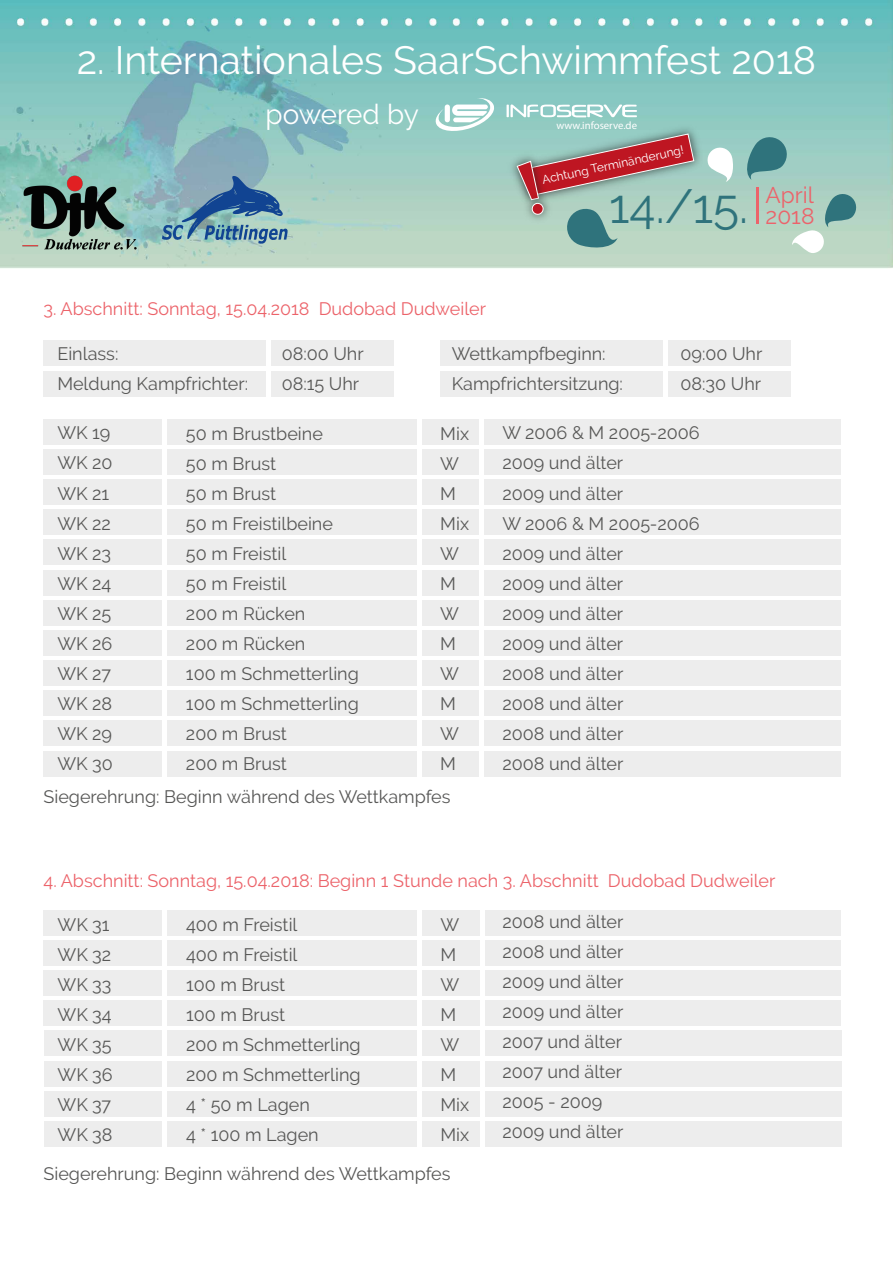
<style>
.page{position:relative;width:893px;height:1263px;background:#fff}
.page>*{position:absolute;margin:0;border:0;box-sizing:border-box;transform-origin:0 0}
.t1{font:47.7px "Raleway";color:#2f737c}
.t2{font:39.3px "Raleway";color:#fff}
.t3{font:27.75px "Raleway";letter-spacing:-.02em;color:#fff}
.t4{font:22.65px "Raleway";color:#ec636a}
.t5{font:18px/30px "Raleway";color:#575756}
.t6{font:18px "Raleway";color:#ec636a}
.t7{font:12px "Raleway";color:#fff}
.t8{font:10.8px "Myriad Pro";color:#fff}
.s1{font-size:22.65px;color:#ec636a}
</style>
<div class="page">
<img style="left:0;top:0;width:892px;height:268px">
<div style="left:44px;top:1091px;width:797px;height:25px;background:#ededed"></div>
<div style="left:44px;top:1121px;width:797px;height:26px;background:#ededed"></div>
<div style="left:44px;top:721px;width:797px;height:25px;background:#ededed"></div>
<div style="left:44px;top:751px;width:797px;height:25px;background:#ededed"></div>
<div style="left:668px;top:340px;width:123px;height:26px;background:#ededed"></div>
<div style="left:668px;top:371px;width:123px;height:26px;background:#ededed"></div>
<div style="left:440px;top:371px;width:223px;height:26px;background:#ededed"></div>
<div style="left:440px;top:340px;width:223px;height:26px;background:#ededed"></div>
<div style="left:271px;top:340px;width:123px;height:26px;background:#ededed"></div>
<div style="left:271px;top:371px;width:123px;height:26px;background:#ededed"></div>
<div style="left:44px;top:371px;width:222px;height:26px;background:#ededed"></div>
<img style="left:17px;top:149px;width:125px;height:119px">
<svg style="left:707px;top:146px;width:27px;height:36px"></svg>
<svg style="left:791px;top:192px;width:67px;height:62px;background:#a8c9be"></svg>
<svg style="left:742px;top:135px;width:47px;height:45px;background:#649e9e"></svg>
<hr style="left:756px;top:187px;width:2px;height:36px;background:#ec636a">
<svg style="left:507px;top:104px;width:130px;height:13px"></svg>
<svg style="left:434px;top:98px;width:63px;height:35px"></svg>
<div style="left:445px;top:104px;width:5px;height:18px;background:#fff;border-radius:3px"></div>
<div style="left:44px;top:340px;width:222px;height:26px;background:#ededed"></div>
<div style="left:44px;top:419px;width:797px;height:25px;background:#ededed"></div>
<div style="left:44px;top:449px;width:797px;height:26px;background:#ededed"></div>
<div style="left:44px;top:479px;width:797px;height:26px;background:#ededed"></div>
<div style="left:44px;top:509px;width:797px;height:26px;background:#ededed"></div>
<div style="left:44px;top:540px;width:797px;height:25px;background:#ededed"></div>
<div style="left:44px;top:570px;width:797px;height:25px;background:#ededed"></div>
<div style="left:44px;top:600px;width:797px;height:25px;background:#ededed"></div>
<div style="left:44px;top:630px;width:797px;height:26px;background:#ededed"></div>
<div style="left:44px;top:660px;width:797px;height:26px;background:#ededed"></div>
<div style="left:44px;top:690px;width:797px;height:26px;background:#ededed"></div>
<div style="left:162px;top:413px;width:5px;height:374px;background:#fff"></div>
<div style="left:417px;top:411px;width:5px;height:374px;background:#fff"></div>
<hr style="left:480px;top:413px;width:4px;height:374px;background:#fff">
<div style="left:44px;top:910px;width:797px;height:25px;background:#ededed"></div>
<div style="left:44px;top:940px;width:797px;height:26px;background:#ededed"></div>
<div style="left:44px;top:970px;width:797px;height:26px;background:#ededed"></div>
<div style="left:44px;top:1000px;width:797px;height:26px;background:#ededed"></div>
<div style="left:44px;top:1031px;width:797px;height:25px;background:#ededed"></div>
<div style="left:44px;top:1061px;width:797px;height:25px;background:#ededed"></div>
<div style="left:162px;top:903px;width:5px;height:255px;background:#fff"></div>
<div style="left:417px;top:902px;width:5px;height:254px;background:#fff"></div>
<hr style="left:480px;top:903px;width:4px;height:255px;background:#fff">
<svg style="left:162px;top:176px;width:126px;height:68px;background:#719bb1"></svg>
<img style="left:513px;top:121px;width:194px;height:88px">
<img style="left:504px;top:148px;width:12px;height:65px">
<svg style="left:516px;top:133px;width:179px;height:117px;background:#a69e98"></svg>
<h2 class="t2" style="left:77px;top:38px;width:741px">2. Internationales SaarSchwimmfest 2018</h2>
<h3 class="t3" style="left:266px;top:98px;width:155px">powered by</h3>
<p class="t6" style="left:44px;top:299px;width:444px">3. Abschnitt: Sonntag, 15.04.2018 Dudobad Dudweiler</p>
<p class="t8" style="left:556px;top:118px;width:82px">www.infoserve.de</p>
<p class="t7" style="left:541px;top:173px;width:146px;rotate:-12deg">Achtung Terminänderung!</p>
<p class="t4" style="left:766px;top:182px;width:50px">April</p>
<h1 class="t1" style="left:609px;top:179px;width:207px">14./15. <span class="s1">2018</span></h1>
<p class="t5" style="left:57px;top:339px;width:192px">Einlass:<br>Meldung Kampfrichter:</p>
<p class="t5" style="left:282px;top:339px;width:84px">08:00 Uhr<br>08:15 Uhr</p>
<p class="t5" style="left:452px;top:339px;width:173px">Wettkampfbeginn:<br>Kampfrichtersitzung:</p>
<p class="t5" style="left:680px;top:339px;width:83px">09:00 Uhr<br>08:30 Uhr</p>
<p class="t5" style="left:57px;top:418px;width:57px">WK 19<br>WK 20<br>WK 21<br>WK 22<br>WK 23<br>WK 24<br>WK 25<br>WK 26<br>WK 27<br>WK 28<br>WK 29<br>WK 30</p>
<p class="t5" style="left:186px;top:418px;width:174px">50 m Brustbeine<br>50 m Brust<br>50 m Brust<br>50 m Freistilbeine<br>50 m Freistil<br>50 m Freistil<br>200 m Rücken<br>200 m Rücken<br>100 m Schmetterling<br>100 m Schmetterling<br>200 m Brust<br>200 m Brust</p>
<p class="t5" style="left:440px;top:418px;width:30px">Mix<br>W<br>M<br>Mix<br>W<br>M<br>W<br>M<br>W<br>M<br>W<br>M</p>
<p class="t5" style="left:502px;top:418px;width:199px">W 2006 &amp; M 2005-2006<br>2009 und älter<br>2009 und älter<br>W 2006 &amp; M 2005-2006<br>2009 und älter<br>2009 und älter<br>2009 und älter<br>2009 und älter<br>2008 und älter<br>2008 und älter<br>2008 und älter<br>2008 und älter</p>
<p class="t5" style="left:44px;top:782px;width:408px">Siegerehrung: Beginn während des Wettkampfes</p>
<p class="t6" style="left:44px;top:870px;width:733px">4. Abschnitt: Sonntag, 15.04.2018: Beginn 1 Stunde nach 3. Abschnitt Dudobad Dudweiler</p>
<p class="t5" style="left:186px;top:909px;width:176px">400 m Freistil<br>400 m Freistil<br>100 m Brust<br>100 m Brust<br>200 m Schmetterling<br>200 m Schmetterling<br>4 * 50 m Lagen<br>4 * 100 m Lagen</p>
<p class="t5" style="left:440px;top:909px;width:30px">W<br>M<br>W<br>M<br>W<br>M<br>Mix<br>Mix</p>
<p class="t5" style="left:502px;top:906px;width:123px">2008 und älter<br>2008 und älter<br>2009 und älter<br>2009 und älter<br>2007 und älter<br>2007 und älter<br>2005 - 2009<br>2009 und älter</p>
<p class="t5" style="left:44px;top:1158px;width:408px">Siegerehrung: Beginn während des Wettkampfes</p>
<p class="t5" style="left:58px;top:909px;width:57px">WK 31<br>WK 32<br>WK 33<br>WK 34<br>WK 35<br>WK 36<br>WK 37<br>WK 38</p>
</div>
